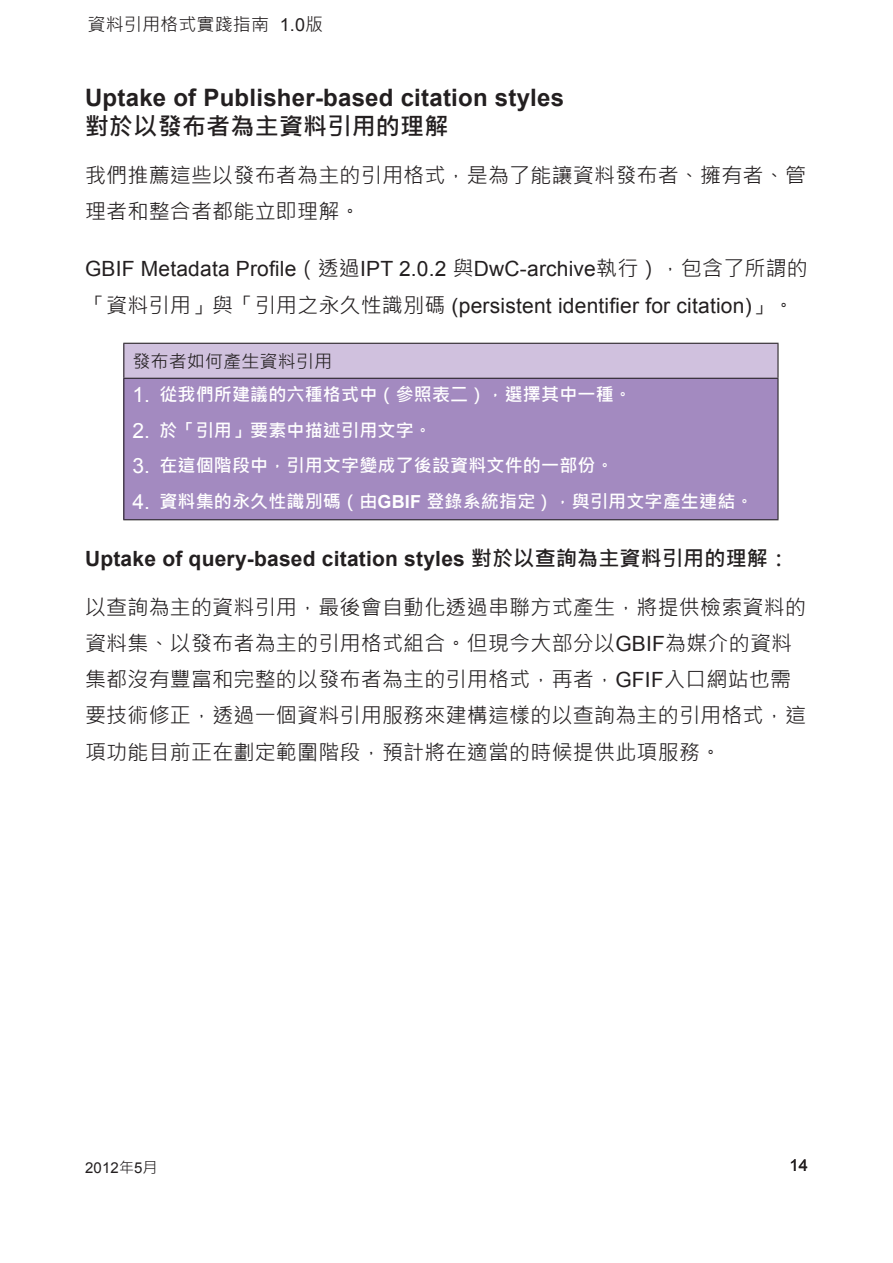
<style>
.page{position:relative;width:893px;height:1263px;background:#fff}
.page>*{position:absolute;margin:0;border:0;box-sizing:border-box;transform-origin:0 0}
.t1{font:700 24px "Arial";letter-spacing:.01em;color:#231f20}
.t2{font:700 24px "Microsoft Jheng Hei";letter-spacing:.01em;color:#231f20}
.t3{font:21px/36.3px "Microsoft Jheng Hei";letter-spacing:.01em;color:#231f20}
.t4{font:21px/37.5px "Arial";letter-spacing:.01em;color:#231f20}
.t5{font:700 21px "Arial";letter-spacing:.01em;color:#231f20}
.t6{font:700 18px "Microsoft Jheng Hei";letter-spacing:.01em;color:#fff}
.t7{font:18px "Microsoft Jheng Hei";letter-spacing:.01em;color:#231f20}
.t8{font:16.5px "Arial";color:#231f20}
.t9{font:15px "Arial";color:#231f20}
.s1{font-family:"Arial"}
.s2{font-family:"Microsoft Jheng Hei"}
.s3{font-family:"Arial";font-weight:400;font-size:21px}
</style>
<div class="page">
<div style="left:124px;top:343px;width:654px;height:35px;background:#d0c1de"></div>
<div style="left:124px;top:378px;width:654px;height:142px;background:#a38ac0"></div>
<hr style="left:123px;top:343px;width:655px;height:1px;background:#231f20">
<hr style="left:123px;top:344px;width:1px;height:34px;background:#231f20">
<hr style="left:777px;top:344px;width:1px;height:34px;background:#231f20">
<hr style="left:123px;top:378px;width:655px;height:1px;background:#231f20">
<hr style="left:123px;top:379px;width:1px;height:140px;background:#231f20">
<hr style="left:777px;top:379px;width:1px;height:140px;background:#231f20">
<hr style="left:123px;top:519px;width:655px;height:1px;background:#231f20">
<p class="t7" style="left:88px;top:13px;width:237px">資料引用格式實踐指南 <span class="s1">1.0</span>版</p>
<p class="t1" style="left:85px;top:82px;width:481px">Uptake of Publisher-based citation styles</p>
<p class="t2" style="left:85px;top:111px;width:365px">對於以發布者為主資料引用的理解</p>
<p class="t3" style="left:85px;top:157px;width:722px">我們推薦這些以發布者為主的引用格式，是為了能讓資料發布者、擁有者、管理者和整合者都能立即理解。</p>
<p class="t4" style="left:85px;top:250px;width:724px">GBIF Metadata Profile<span class="s2">（透過</span>IPT 2.0.2 <span class="s2">與</span>DwC-archive<span class="s2">執行），包含了所謂的「資料引用」與「引用之永久性識別碼</span> (persistent identifier for citation)<span class="s2">」。</span></p>
<p class="t7" style="left:132px;top:350px;width:201px">發布者如何產生資料引用</p>
<p class="t6" style="left:132px;top:383px;width:501px"><span class="s3">1.</span> 從我們所建議的六種格式中（參照表二），選擇其中一種。</p>
<p class="t6" style="left:132px;top:419px;width:301px"><span class="s3">2.</span> 於「引用」要素中描述引用文字。</p>
<p class="t6" style="left:132px;top:454px;width:483px"><span class="s3">3.</span> 在這個階段中，引用文字變成了後設資料文件的一部份。</p>
<p class="t6" style="left:132px;top:490px;width:623px"><span class="s3">4.</span> 資料集的永久性識別碼（由<span class="s1">GBIF</span> 登錄系統指定），與引用文字產生連結。</p>
<p class="t5" style="left:85px;top:545px;width:706px">Uptake of query-based citation styles <span class="s2">對於以查詢為主資料引用的理解：</span></p>
<p class="t3" style="left:85px;top:589px;width:722px">以查詢為主的資料引用，最後會自動化透過串聯方式產生，將提供檢索資料的資料集、以發布者為主的引用格式組合。但現今大部分以<span class="s1">GBIF</span>為媒介的資料集都沒有豐富和完整的以發布者為主的引用格式，再者，<span class="s1">GFIF</span>入口網站也需要技術修正，透過一個資料引用服務來建構這樣的以查詢為主的引用格式，這項功能目前正在劃定範圍階段，預計將在適當的時候提供此項服務。</p>
<p class="t9" style="left:85px;top:1158px;width:74px">2012<span class="s2">年</span>5<span class="s2">月</span></p>
<p class="t8" style="left:789px;top:1155px;width:20px">14</p>
</div>
